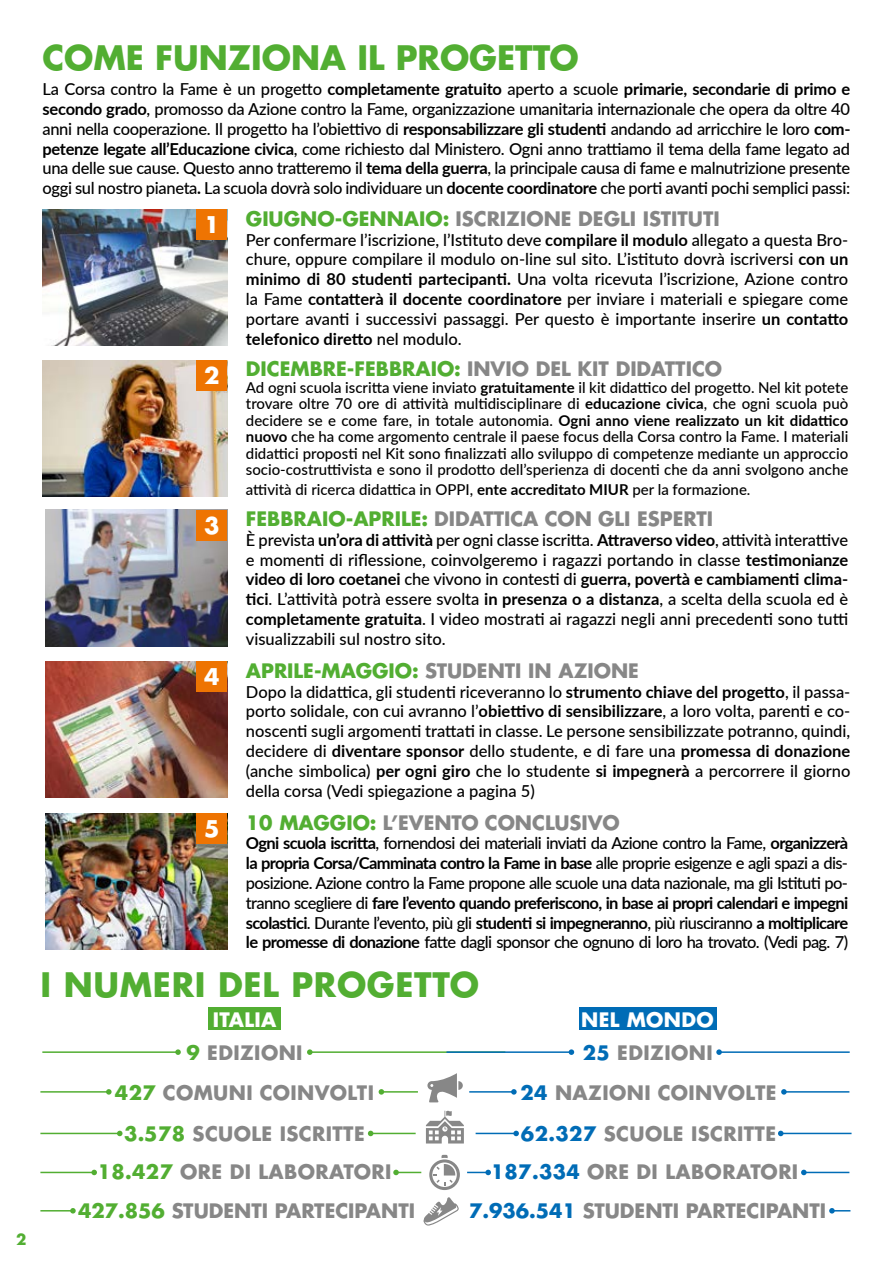
<style>
.page{position:relative;width:893px;height:1263px;background:#fff}
.page>*{position:absolute;margin:0;border:0;box-sizing:border-box;transform-origin:0 0}
.t1{font:700 33px "Futura LT Pro";color:#52ae32}
.t2{font:700 33px "Futura LT Pro";letter-spacing:.02em;color:#52ae32}
.t3{font:700 22.5px "Futura LT Pro";color:#fff}
.t4{font:700 19.5px "Futura LT Pro";color:#878787}
.t5{font:700 19.5px "Futura LT Pro";letter-spacing:.02em;color:#878787}
.t6{font:700 19.5px "Futura LT Pro";letter-spacing:.02em;color:#fff}
.t7{font:500 16.5px/19.8px "Lato";color:#000;text-align:justify}
.t8{font:500 15px/16.5px "Lato";color:#000;text-align:justify}
.t9{font:700 15px "Futura LT Pro";color:#52ae32}
.s1{font-weight:700}
.s2{color:#52ae32}
.s3{color:#006cb6}
</style>
<div class="page">
<img style="left:43px;top:210px;width:184px;height:136px">
<img style="left:43px;top:360px;width:184px;height:136px">
<img style="left:45px;top:510px;width:182px;height:136px">
<img style="left:45px;top:662px;width:182px;height:136px">
<img style="left:45px;top:813px;width:182px;height:136px">
<div style="left:197px;top:210px;width:30px;height:30px;background:#ee7402"></div>
<div style="left:197px;top:360px;width:30px;height:31px;background:#ee7402"></div>
<div style="left:197px;top:510px;width:30px;height:30px;background:#ee7402"></div>
<div style="left:197px;top:662px;width:30px;height:30px;background:#ee7402"></div>
<div style="left:197px;top:813px;width:30px;height:31px;background:#ee7402"></div>
<div style="left:208px;top:1007px;width:73px;height:23px;background:#52ae32"></div>
<div style="left:579px;top:1007px;width:137px;height:23px;background:#006cb6"></div>
<svg style="left:429px;top:1155px;width:31px;height:35px"></svg>
<hr style="left:40px;top:1172px;width:54px;height:1px;background:#52ae32">
<svg style="left:91px;top:1170px;width:6px;height:5px"></svg>
<svg style="left:393px;top:1170px;width:28px;height:5px"></svg>
<hr style="left:804px;top:1172px;width:45px;height:1px;background:#006cb6">
<svg style="left:801px;top:1170px;width:6px;height:5px"></svg>
<svg style="left:467px;top:1170px;width:24px;height:5px"></svg>
<svg style="left:426px;top:1110px;width:38px;height:33px"></svg>
<hr style="left:40px;top:1133px;width:80px;height:1px;background:#52ae32">
<svg style="left:117px;top:1131px;width:6px;height:5px"></svg>
<hr style="left:371px;top:1133px;width:45px;height:1px;background:#52ae32">
<svg style="left:368px;top:1131px;width:5px;height:5px"></svg>
<hr style="left:781px;top:1133px;width:70px;height:1px;background:#006cb6">
<svg style="left:778px;top:1131px;width:5px;height:5px"></svg>
<hr style="left:476px;top:1133px;width:40px;height:1px;background:#006cb6">
<svg style="left:513px;top:1131px;width:6px;height:5px"></svg>
<hr style="left:310px;top:1051px;width:195px;height:2px;background:#52ae32">
<svg style="left:307px;top:1049px;width:6px;height:6px"></svg>
<svg style="left:427px;top:1073px;width:36px;height:29px"></svg>
<hr style="left:40px;top:1091px;width:69px;height:1px;background:#52ae32">
<svg style="left:106px;top:1089px;width:6px;height:6px"></svg>
<hr style="left:381px;top:1091px;width:37px;height:1px;background:#52ae32">
<svg style="left:379px;top:1089px;width:5px;height:6px"></svg>
<hr style="left:784px;top:1091px;width:65px;height:1px;background:#006cb6">
<svg style="left:781px;top:1089px;width:6px;height:6px"></svg>
<hr style="left:469px;top:1091px;width:45px;height:1px;background:#006cb6">
<svg style="left:511px;top:1089px;width:6px;height:6px"></svg>
<hr style="left:446px;top:1051px;width:125px;height:2px;background:#006cb6">
<svg style="left:569px;top:1049px;width:5px;height:6px"></svg>
<hr style="left:42px;top:1051px;width:136px;height:2px;background:#52ae32">
<svg style="left:175px;top:1049px;width:6px;height:6px"></svg>
<hr style="left:719px;top:1051px;width:131px;height:2px;background:#006cb6">
<svg style="left:716px;top:1049px;width:6px;height:6px"></svg>
<svg style="left:423px;top:1197px;width:36px;height:29px"></svg>
<hr style="left:40px;top:1210px;width:33px;height:1px;background:#52ae32">
<svg style="left:70px;top:1208px;width:6px;height:5px"></svg>
<svg style="left:829px;top:1208px;width:21px;height:5px"></svg>
<p class="t9" style="left:16px;top:1228px;width:12px">2</p>
<h1 class="t1" style="left:43px;top:32px;width:538px">COME FUNZIONA IL PROGETTO</h1>
<p class="t7" style="left:43px;top:79px;width:809px">La Corsa contro la Fame è un progetto <span class="s1">completamente gratuito</span> aperto a scuole <span class="s1">primarie, secondarie di primo e secondo grado</span>, promosso da Azione contro la Fame, organizzazione umanitaria internazionale che opera da oltre 40 anni nella cooperazione. Il progetto ha l’obiettivo di <span class="s1">responsabilizzare gli studenti</span> andando ad arricchire le loro <span class="s1">com&shy;petenze legate all’Educazione civica</span>, come richiesto dal Ministero. Ogni anno trattiamo il tema della fame legato ad una delle sue cause. Questo anno tratteremo il <span class="s1">tema della guerra</span>, la principale causa di fame e malnutrizione presente oggi sul nostro pianeta<span class="s1">.</span> La scuola dovrà solo individuare un <span class="s1">docente coordinatore</span> che porti avanti pochi semplici passi:</p>
<p class="t4" style="left:246px;top:203px;width:475px"><span class="s2">GIUGNO-GENNAIO:</span> ISCRIZIONE DEGLI ISTITUTI</p>
<p class="t7" style="left:246px;top:229px;width:604px">Per confermare l’iscrizione, l’Istituto deve <span class="s1">compilare il modulo</span> allegato a questa Bro&shy;chure, oppure compilare il modulo on-line sul sito. L’istituto dovrà iscriversi <span class="s1">con un minimo di 80 studenti partecipanti.</span> Una volta ricevuta l’iscrizione, Azione contro la Fame <span class="s1">contatterà il docente coordinatore</span> per inviare i materiali e spiegare come portare avanti i successivi passaggi. Per questo è importante inserire <span class="s1">un contatto telefonico diretto</span> nel modulo.</p>
<p class="t4" style="left:246px;top:354px;width:478px"><span class="s2">DICEMBRE-FEBBRAIO:</span> INVIO DEL KIT DIDATTICO</p>
<p class="t8" style="left:246px;top:379px;width:604px">Ad ogni scuola iscritta viene inviato <span class="s1">gratuitamente</span> il kit didattico del progetto. Nel kit potete trovare oltre 70 ore di attività multidisciplinare di <span class="s1">educazione civica</span>, che ogni scuola può decidere se e come fare, in totale autonomia. <span class="s1">Ogni anno viene realizzato un kit didattico nuovo</span> che ha come argomento centrale il paese focus della Corsa contro la Fame. I materiali didattici proposti nel Kit sono finalizzati allo sviluppo di competenze mediante un approccio socio-costruttivista e sono il prodotto dell’sperienza di docenti che da anni svolgono anche</p>
<p class="t8" style="left:246px;top:481px;width:506px">attività di ricerca didattica in OPPI, <span class="s1">ente accreditato MIUR</span> per la formazione.</p>
<h2 class="t3" style="left:204px;top:208px;width:17px">1</h2>
<h2 class="t3" style="left:204px;top:358px;width:17px">2</h2>
<h2 class="t3" style="left:204px;top:508px;width:17px">3</h2>
<h2 class="t3" style="left:204px;top:659px;width:17px">4</h2>
<p class="t4" style="left:246px;top:504px;width:469px"><span class="s2">FEBBRAIO-APRILE:</span> DIDATTICA CON GLI ESPERTI</p>
<p class="t7" style="left:246px;top:529px;width:604px">È prevista <span class="s1">un’ora di attività</span> per ogni classe iscritta. <span class="s1">Attraverso video</span>, attività interattive e momenti di riflessione, coinvolgeremo i ragazzi portando in classe <span class="s1">testimonianze video di loro coetanei</span> che vivono in contesti di <span class="s1">guerra, povertà e cambiamenti clima&shy;tici</span>. L’attività potrà essere svolta <span class="s1">in presenza o a distanza</span>, a scelta della scuola ed è <span class="s1">completamente gratuita</span>. I video mostrati ai ragazzi negli anni precedenti sono tutti visualizzabili sul nostro sito.</p>
<p class="t4" style="left:246px;top:655px;width:395px"><span class="s2">APRILE-MAGGIO:</span> STUDENTI IN AZIONE</p>
<p class="t7" style="left:246px;top:681px;width:606px">Dopo la didattica, gli studenti riceveranno lo <span class="s1">strumento chiave del progetto</span>, il passa&shy;porto solidale, con cui avranno l’<span class="s1">obiettivo di sensibilizzare</span>, a loro volta, parenti e co&shy;noscenti sugli argomenti trattati in classe. Le persone sensibilizzate potranno, quindi, decidere di <span class="s1">diventare sponsor</span> dello studente, e di fare una <span class="s1">promessa di donazione </span>(anche simbolica) <span class="s1">per ogni giro</span> che lo studente <span class="s1">si impegnerà</span> a percorrere il giorno della corsa (Vedi spiegazione a pagina 5)</p>
<p class="t4" style="left:246px;top:807px;width:375px"><span class="s2">10 MAGGIO:</span> L’EVENTO CONCLUSIVO</p>
<p class="t7" style="left:246px;top:833px;width:604px"><span class="s1">Ogni scuola iscritta</span>, fornendosi dei materiali inviati da Azione contro la Fame, <span class="s1">organizzerà la propria Corsa/Camminata contro la Fame in base</span> alle proprie esigenze e agli spazi a dis&shy;posizione. Azione contro la Fame propone alle scuole una data nazionale, ma gli Istituti po&shy;tranno scegliere di <span class="s1">fare l’evento quando preferiscono, in base ai propri calendari e impegni scolastici</span>. Durante l’evento, più gli <span class="s1">studenti si impegneranno</span>, più riusciranno <span class="s1">a moltiplicare le promesse di donazione</span> fatte dagli sponsor che ognuno di loro ha trovato. (Vedi pag. 7)</p>
<h1 class="t2" style="left:40px;top:959px;width:440px">I NUMERI DEL PROGETTO</h1>
<h2 class="t3" style="left:204px;top:811px;width:17px">5</h2>
<p class="t6" style="left:213px;top:1005px;width:65px">ITALIA</p>
<p class="t6" style="left:581px;top:1005px;width:134px">NEL MONDO</p>
<p class="t5" style="left:186px;top:1037px;width:118px"><span class="s2">9</span> EDIZIONI</p>
<p class="t5" style="left:583px;top:1037px;width:131px"><span class="s3">25</span> EDIZIONI</p>
<p class="t5" style="left:115px;top:1078px;width:261px"><span class="s2">427</span> COMUNI COINVOLTI</p>
<p class="t5" style="left:520px;top:1078px;width:258px"><span class="s3">24</span> NAZIONI COINVOLTE</p>
<p class="t5" style="left:124px;top:1118px;width:242px"><span class="s2">3.578</span> SCUOLE ISCRITTE</p>
<p class="t5" style="left:521px;top:1118px;width:257px"><span class="s3">62.327</span> SCUOLE ISCRITTE</p>
<p class="t5" style="left:98px;top:1156px;width:295px"><span class="s2">18.427</span> ORE DI LABORATORI</p>
<p class="t5" style="left:491px;top:1156px;width:309px"><span class="s3">187.334</span> ORE DI LABORATORI</p>
<p class="t4" style="left:78px;top:1196px;width:339px"><span class="s2">427.856</span> STUDENTI PARTECIPANTI</p>
<p class="t4" style="left:469px;top:1196px;width:359px"><span class="s3">7.936.541</span> STUDENTI PARTECIPANTI</p>
</div>
